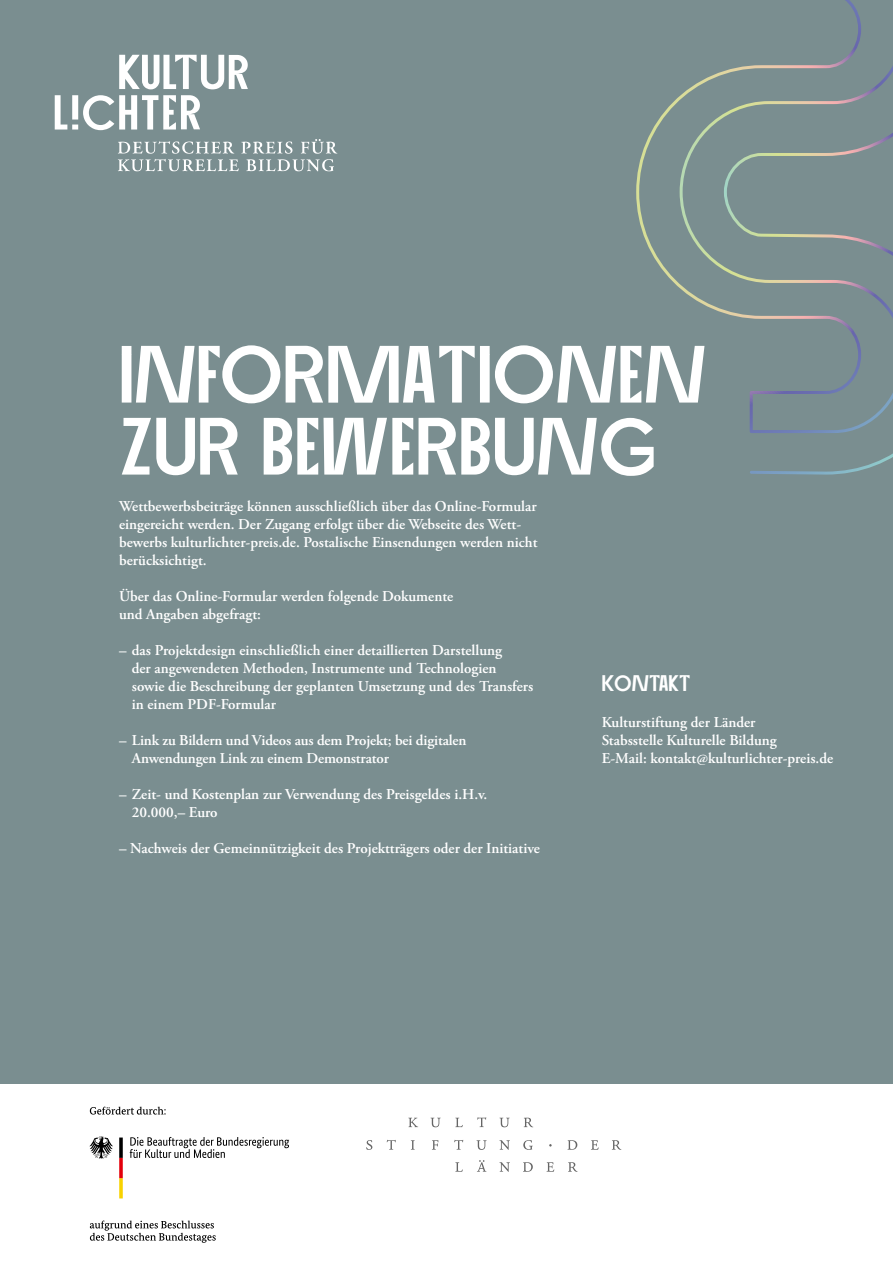
<style>
.page{position:relative;width:893px;height:1263px;background:#7a8e90}
.page>*{position:absolute;margin:0;border:0;box-sizing:border-box;transform-origin:0 0}
.t1{font:100 166.5px "Kulturlichter Logo";color:#fff}
.t2{font:900 81px/72px "Kulturlichter";color:#fff}
.t3{font:900 22.5px "Kulturlichter";color:#fff}
.t4{font:600 15px/18px "Adobe Garamond Pro";color:#fff}
</style>
<div class="page">
<div style="left:0;top:1085px;width:893px;height:178px;background:#fff"></div>
<svg style="left:431px;top:1118px;width:10px;height:9px"></svg>
<svg style="left:455px;top:1118px;width:8px;height:9px"></svg>
<svg style="left:477px;top:1117px;width:9px;height:10px"></svg>
<svg style="left:524px;top:1118px;width:9px;height:9px"></svg>
<svg style="left:366px;top:1140px;width:6px;height:10px"></svg>
<svg style="left:387px;top:1140px;width:9px;height:10px"></svg>
<svg style="left:411px;top:1140px;width:4px;height:10px"></svg>
<svg style="left:432px;top:1140px;width:6px;height:10px"></svg>
<svg style="left:454px;top:1140px;width:9px;height:10px"></svg>
<svg style="left:499px;top:1140px;width:11px;height:10px"></svg>
<svg style="left:523px;top:1140px;width:10px;height:10px"></svg>
<svg style="left:567px;top:1140px;width:10px;height:10px"></svg>
<svg style="left:591px;top:1140px;width:8px;height:10px"></svg>
<svg style="left:455px;top:1162px;width:8px;height:10px"></svg>
<svg style="left:477px;top:1160px;width:9px;height:12px"></svg>
<svg style="left:523px;top:1162px;width:10px;height:10px"></svg>
<svg style="left:546px;top:1162px;width:8px;height:10px"></svg>
<svg style="left:499px;top:1118px;width:11px;height:9px"></svg>
<svg style="left:476px;top:1140px;width:11px;height:10px"></svg>
<svg style="left:499px;top:1162px;width:11px;height:10px"></svg>
<svg style="left:408px;top:1118px;width:10px;height:9px"></svg>
<svg style="left:612px;top:1140px;width:9px;height:10px"></svg>
<svg style="left:568px;top:1162px;width:10px;height:10px"></svg>
<svg style="left:90px;top:1107px;width:76px;height:7px"></svg>
<svg style="left:90px;top:1220px;width:126px;height:23px"></svg>
<svg style="left:89px;top:1136px;width:24px;height:23px"></svg>
<svg style="left:119px;top:1137px;width:4px;height:61px"></svg>
<svg style="left:130px;top:1137px;width:159px;height:21px"></svg>
<svg style="left:636px;top:0;width:257px;height:475px"></svg>
<p class="t1" style="left:30px;top:38px;width:334px">a</p>
<p class="t2" style="left:119px;top:340px;width:589px">INFORMATIONEN<br>ZUR BEWERBUNG</p>
<p class="t4" style="left:119px;top:497px;width:420px">Wettbewerbsbeiträge können ausschließlich über das Online-Formular eingereicht werden. Der Zugang erfolgt über die Webseite des Wett&shy;bewerbs kulturlichter-preis.de. Postalische Einsendungen werden nicht berücksichtigt.</p>
<p class="t4" style="left:119px;top:587px;width:336px">Über das Online-Formular werden folgende Dokumente und Angaben abgefragt:</p>
<p class="t4" style="left:132px;top:641px;width:403px;text-indent:-13px">– das Projektdesign einschließlich einer detaillierten Darstellung<br>der angewendeten Methoden, Instrumente und Technologien<br>sowie die Beschreibung der geplanten Umsetzung und des Transfers in einem PDF-Formular</p>
<p class="t4" style="left:132px;top:731px;width:336px;text-indent:-13px">– Link zu Bildern und Videos aus dem Projekt; bei digitalen<br>Anwendungen Link zu einem Demonstrator</p>
<p class="t4" style="left:132px;top:785px;width:357px;text-indent:-13px">– Zeit- und Kostenplan zur Verwendung des Preisgeldes i.H.v.<br>20.000,– Euro</p>
<p class="t4" style="left:119px;top:839px;width:422px">– Nachweis der Gemeinnützigkeit des Projektträgers oder der Initiative</p>
<p class="t3" style="left:602px;top:671px;width:90px">KONTAKT</p>
<p class="t4" style="left:602px;top:713px;width:155px">Kulturstiftung der Länder</p>
<p class="t4" style="left:602px;top:731px;width:177px">Stabsstelle Kulturelle Bildung</p>
<p class="t4" style="left:602px;top:749px;width:233px">E-Mail: kontakt@kulturlichter-preis.de</p>
</div>
